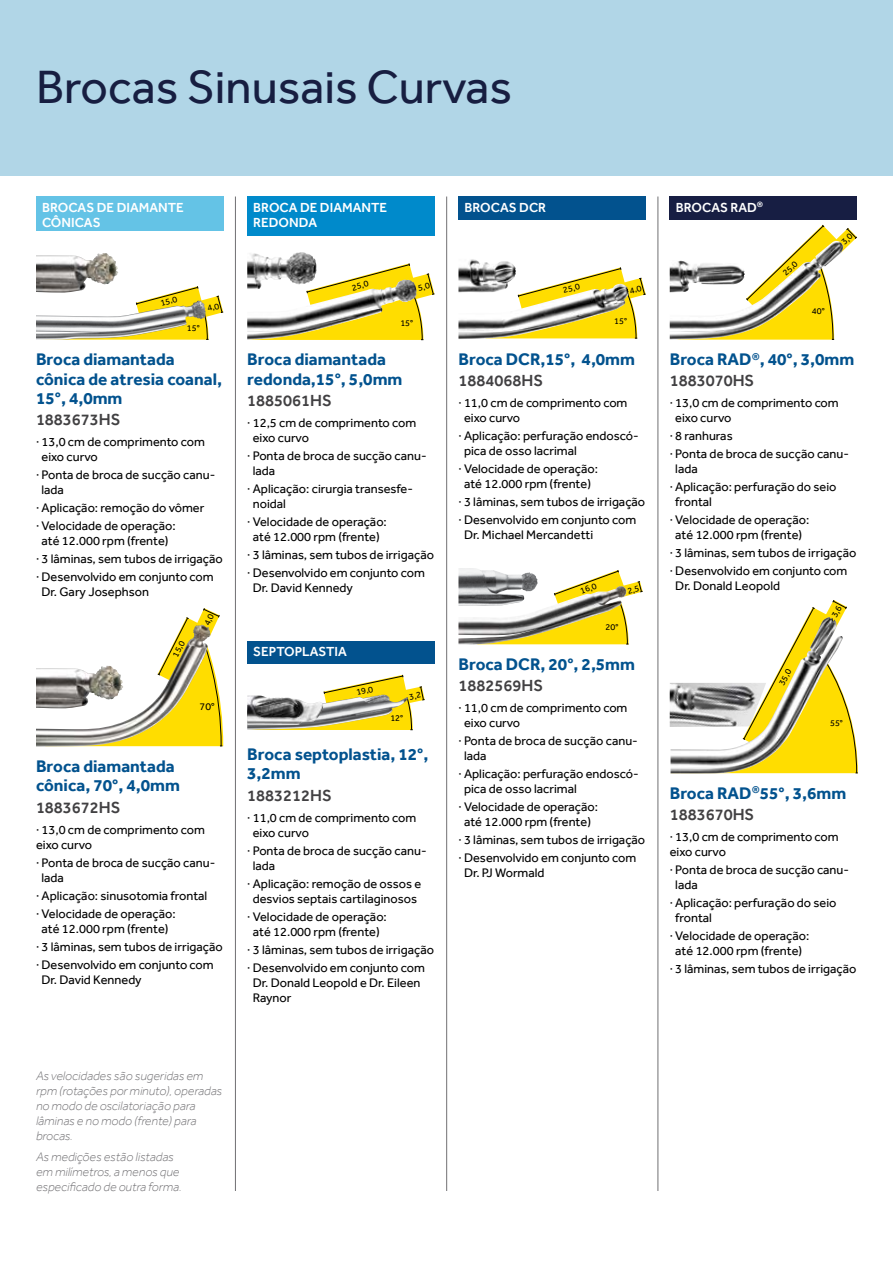
<style>
.page{position:relative;width:893px;height:1263px;background:#fff}
.page>*{position:absolute;margin:0;border:0;box-sizing:border-box;transform-origin:0 0}
.t1{font:48px "Effra";color:#171e41}
.t2{font:700 17.25px/19.5px "Effra";color:#02528e}
.t3{font:500 16.5px "Effra";color:#414042}
.t4{font:500 13.5px/15px "Effra";color:#fff}
.t5{font:12.75px/15px "Effra";color:#000}
.t6{font:italic 300 12.75px/15px "Effra";color:#717073}
.t7{font:10.5px "Effra";color:#000}
.t8{font:9px "Effra";color:#000}
</style>
<div class="page">
<div style="left:0;top:0;width:893px;height:175px;background:#b1d6e7"></div>
<img style="left:36px;top:668px;width:9px;height:78px">
<img style="left:458px;top:319px;width:27px;height:20px">
<img style="left:458px;top:568px;width:18px;height:18px">
<img style="left:458px;top:586px;width:18px;height:58px">
<img style="left:670px;top:292px;width:6px;height:48px">
<img style="left:670px;top:266px;width:6px;height:26px">
<img style="left:36px;top:253px;width:82px;height:39px">
<img style="left:458px;top:259px;width:57px;height:34px">
<img style="left:247px;top:252px;width:69px;height:37px">
<hr style="left:235px;top:196px;width:1px;height:995px;background:#717073">
<hr style="left:446px;top:196px;width:1px;height:995px;background:#717073">
<hr style="left:658px;top:196px;width:1px;height:995px;background:#717073">
<div style="left:670px;top:196px;width:187px;height:24px;background:#171e43"></div>
<div style="left:458px;top:196px;width:188px;height:24px;background:#02528e"></div>
<div style="left:247px;top:196px;width:187px;height:40px;background:#008acb"></div>
<div style="left:36px;top:196px;width:187px;height:35px;background:#64c3e6"></div>
<div style="left:247px;top:641px;width:187px;height:22px;background:#02528e"></div>
<svg style="left:38px;top:286px;width:186px;height:54px"></svg>
<svg style="left:45px;top:608px;width:178px;height:139px"></svg>
<svg style="left:248px;top:263px;width:187px;height:77px"></svg>
<svg style="left:248px;top:674px;width:177px;height:56px"></svg>
<svg style="left:485px;top:267px;width:161px;height:72px"></svg>
<svg style="left:476px;top:569px;width:167px;height:76px"></svg>
<svg style="left:676px;top:224px;width:181px;height:116px"></svg>
<svg style="left:670px;top:600px;width:188px;height:174px"></svg>
<h1 class="t1" style="left:36px;top:59px;width:478px">Brocas Sinusais Curvas</h1>
<p class="t4" style="left:42px;top:200px;width:143px">BROCAS DE DIAMANTE<br>CÔNICAS</p>
<p class="t8" style="left:159px;top:298px;width:19px;rotate:-15deg">15,0</p>
<p class="t8" style="left:187px;top:323px;width:14px">15°</p>
<h2 class="t2" style="left:36px;top:350px;width:187px">Broca diamantada cônica de atresia coanal,<br>15°, 4,0mm</h2>
<p class="t3" style="left:36px;top:410px;width:86px">1883673HS</p>
<p class="t5" style="left:42px;top:434px;width:165px;text-indent:-6px">· 13,0 cm de comprimento com eixo curvo</p>
<p class="t5" style="left:42px;top:467px;width:175px;text-indent:-6px">· Ponta de broca de sucção canu&shy;lada</p>
<p class="t5" style="left:36px;top:499px;width:170px;line-height:18px">· Aplicação: remoção do vômer · Velocidade de operação:</p>
<p class="t5" style="left:36px;top:532px;width:188px;line-height:18px;text-indent:6px">até 12.000 rpm (frente)<br>· 3 lâminas, sem tubos de irrigação · Desenvolvido em conjunto com</p>
<p class="t5" style="left:42px;top:584px;width:109px">Dr. Gary Josephson</p>
<p class="t8" style="left:170px;top:654px;width:19px;rotate:-63deg">15,0</p>
<p class="t7" style="left:200px;top:700px;width:16px">70°</p>
<h2 class="t2" style="left:36px;top:756px;width:145px">Broca diamantada cônica, 70°, 4,0mm</h2>
<p class="t3" style="left:36px;top:797px;width:86px">1883672HS</p>
<p class="t5" style="left:36px;top:821px;width:170px">· 13,0 cm de comprimento com eixo curvo</p>
<p class="t5" style="left:42px;top:854px;width:175px;text-indent:-6px">· Ponta de broca de sucção canu&shy;lada</p>
<p class="t5" style="left:36px;top:886px;width:173px;line-height:18px">· Aplicação: sinusotomia frontal · Velocidade de operação:</p>
<p class="t5" style="left:36px;top:919px;width:188px;line-height:18px;text-indent:6px">até 12.000 rpm (frente)<br>· 3 lâminas, sem tubos de irrigação · Desenvolvido em conjunto com</p>
<p class="t5" style="left:42px;top:971px;width:101px">Dr. David Kennedy</p>
<p class="t4" style="left:253px;top:200px;width:135px">BROCA DE DIAMANTE</p>
<p class="t4" style="left:464px;top:200px;width:83px">BROCAS DCR</p>
<p class="t4" style="left:253px;top:215px;width:65px">REDONDA</p>
<p class="t8" style="left:351px;top:282px;width:19px;rotate:-15deg">25,0</p>
<p class="t8" style="left:562px;top:285px;width:19px;rotate:-15deg">25,0</p>
<p class="t8" style="left:400px;top:317px;width:14px">15°</p>
<h2 class="t2" style="left:247px;top:350px;width:157px">Broca diamantada redonda,15°, 5,0mm</h2>
<p class="t3" style="left:247px;top:391px;width:86px">1885061HS</p>
<p class="t5" style="left:253px;top:415px;width:165px;text-indent:-6px">· 12,5 cm de comprimento com eixo curvo</p>
<p class="t5" style="left:253px;top:448px;width:175px;text-indent:-6px">· Ponta de broca de sucção canu&shy;lada</p>
<p class="t5" style="left:253px;top:481px;width:162px;text-indent:-6px">· Aplicação: cirurgia transesfe&shy;noidal</p>
<p class="t5" style="left:247px;top:514px;width:141px;text-align:center">· Velocidade de operação: até 12.000 rpm (frente)</p>
<p class="t5" style="left:247px;top:545px;width:188px;line-height:18px">· 3 lâminas, sem tubos de irrigação · Desenvolvido em conjunto com</p>
<p class="t5" style="left:253px;top:580px;width:101px">Dr. David Kennedy</p>
<p class="t4" style="left:253px;top:644px;width:95px">SEPTOPLASTIA</p>
<p class="t8" style="left:355px;top:687px;width:19px;rotate:-12deg">19,0</p>
<p class="t8" style="left:390px;top:713px;width:14px">12°</p>
<h2 class="t2" style="left:247px;top:744px;width:183px">Broca septoplastia, 12°,<br>3,2mm</h2>
<p class="t3" style="left:247px;top:785px;width:86px">1883212HS</p>
<p class="t5" style="left:253px;top:809px;width:165px;text-indent:-6px">· 11,0 cm de comprimento com eixo curvo</p>
<p class="t5" style="left:253px;top:842px;width:175px;text-indent:-6px">· Ponta de broca de sucção canu&shy;lada</p>
<p class="t5" style="left:247px;top:875px;width:176px;text-align:center">· Aplicação: remoção de ossos e desvios septais cartilaginosos</p>
<p class="t5" style="left:247px;top:908px;width:141px;text-align:center">· Velocidade de operação: até 12.000 rpm (frente)</p>
<p class="t5" style="left:247px;top:940px;width:188px;line-height:18px">· 3 lâminas, sem tubos de irrigação · Desenvolvido em conjunto com</p>
<p class="t5" style="left:253px;top:974px;width:169px">Dr. Donald Leopold e Dr. Eileen<br>Raynor</p>
<p class="t8" style="left:614px;top:316px;width:14px">15°</p>
<h2 class="t2" style="left:458px;top:350px;width:178px">Broca DCR,15°, 4,0mm</h2>
<p class="t3" style="left:458px;top:371px;width:86px">1884068HS</p>
<p class="t5" style="left:464px;top:395px;width:165px;text-indent:-6px">· 11,0 cm de comprimento com eixo curvo</p>
<p class="t5" style="left:464px;top:428px;width:176px;text-indent:-6px">· Aplicação: perfuração endoscó&shy;pica de osso lacrimal</p>
<p class="t5" style="left:458px;top:461px;width:141px;text-align:center">· Velocidade de operação: até 12.000 rpm (frente)</p>
<p class="t5" style="left:458px;top:493px;width:188px;line-height:18px">· 3 lâminas, sem tubos de irrigação · Desenvolvido em conjunto com</p>
<p class="t5" style="left:464px;top:527px;width:131px">Dr. Michael Mercandetti</p>
<p class="t8" style="left:579px;top:586px;width:19px;rotate:-20deg">16,0</p>
<p class="t8" style="left:605px;top:622px;width:14px">20°</p>
<h2 class="t2" style="left:458px;top:654px;width:178px">Broca DCR, 20°, 2,5mm</h2>
<p class="t3" style="left:458px;top:676px;width:86px">1882569HS</p>
<p class="t5" style="left:464px;top:700px;width:165px;text-indent:-6px">· 11,0 cm de comprimento com eixo curvo</p>
<p class="t5" style="left:464px;top:733px;width:175px;text-indent:-6px">· Ponta de broca de sucção canu&shy;lada</p>
<p class="t5" style="left:464px;top:766px;width:176px;text-indent:-6px">· Aplicação: perfuração endoscó&shy;pica de osso lacrimal</p>
<p class="t5" style="left:458px;top:799px;width:141px;text-align:center">· Velocidade de operação: até 12.000 rpm (frente)</p>
<p class="t5" style="left:458px;top:830px;width:188px;line-height:18px">· 3 lâminas, sem tubos de irrigação · Desenvolvido em conjunto com</p>
<p class="t5" style="left:464px;top:865px;width:82px">Dr. PJ Wormald</p>
<p class="t4" style="left:676px;top:200px;width:89px">BROCAS RAD<sup>®</sup></p>
<p class="t8" style="left:780px;top:270px;width:19px;rotate:-44deg">25,0</p>
<p class="t8" style="left:812px;top:306px;width:14px">40°</p>
<h2 class="t2" style="left:670px;top:350px;width:186px">Broca RAD<sup>®</sup>, 40°, 3,0mm</h2>
<p class="t3" style="left:670px;top:371px;width:86px">1883070HS</p>
<p class="t5" style="left:675px;top:395px;width:165px;text-indent:-6px">· 13,0 cm de comprimento com eixo curvo</p>
<p class="t5" style="left:670px;top:427px;width:181px;line-height:18px">· 8 ranhuras<br>· Ponta de broca de sucção canu-</p>
<p class="t5" style="left:670px;top:460px;width:168px;line-height:18px;text-indent:6px">lada<br>· Aplicação: perfuração do seio</p>
<p class="t5" style="left:670px;top:493px;width:141px;line-height:18px;text-indent:6px">frontal<br>· Velocidade de operação:</p>
<p class="t5" style="left:670px;top:526px;width:188px;line-height:18px;text-indent:6px">até 12.000 rpm (frente)<br>· 3 lâminas, sem tubos de irrigação · Desenvolvido em conjunto com</p>
<p class="t5" style="left:675px;top:578px;width:106px">Dr. Donald Leopold</p>
<p class="t8" style="left:777px;top:682px;width:19px;rotate:-62deg">35,0</p>
<p class="t8" style="left:830px;top:717px;width:14px">55°</p>
<h2 class="t2" style="left:670px;top:783px;width:178px">Broca RAD<sup>®</sup>55°, 3,6mm</h2>
<p class="t3" style="left:670px;top:805px;width:86px">1883670HS</p>
<p class="t5" style="left:670px;top:829px;width:170px">· 13,0 cm de comprimento com eixo curvo</p>
<p class="t5" style="left:675px;top:862px;width:175px;text-indent:-6px">· Ponta de broca de sucção canu&shy;lada</p>
<p class="t5" style="left:675px;top:895px;width:163px;text-indent:-6px">· Aplicação: perfuração do seio frontal</p>
<p class="t5" style="left:670px;top:928px;width:141px;text-align:center">· Velocidade de operação: até 12.000 rpm (frente)</p>
<p class="t5" style="left:670px;top:961px;width:188px">· 3 lâminas, sem tubos de irrigação</p>
<p class="t6" style="left:36px;top:1068px;width:188px">As velocidades são sugeridas em rpm (rotações por minuto), operadas no modo de oscilatoriação para lâminas e no modo (frente) para brocas.</p>
<p class="t6" style="left:36px;top:1149px;width:147px">As medições estão listadas em milímetros, a menos que especificado de outra forma.</p>
</div>
